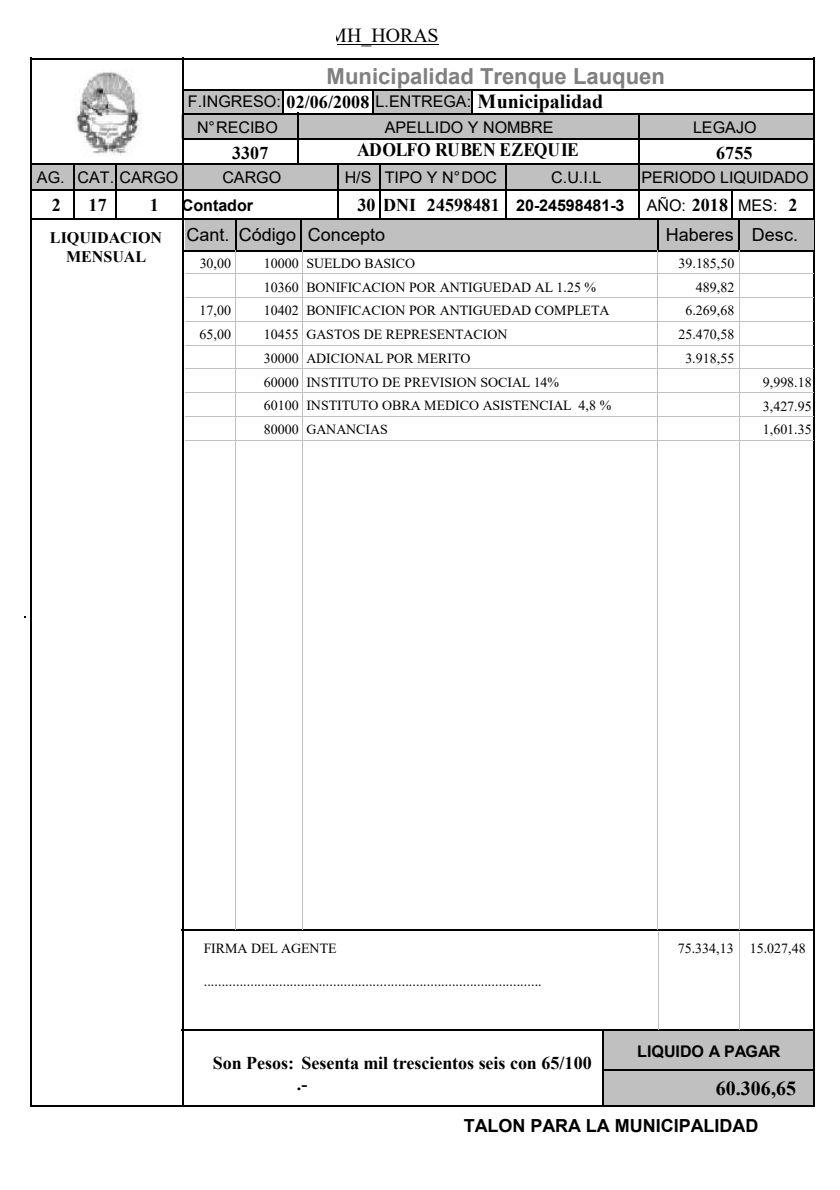
<style>
.page{position:relative;width:840px;height:1190px;background:#fff}
.page>*{position:absolute;margin:0;border:0;box-sizing:border-box;transform-origin:0 0}
.t1{font:700 22px "Arial";color:#808080}
.t2{font:700 20px "Times New Roman";color:#000}
.t3{font:20px "Times New Roman";color:#000}
.t4{font:700 19px "Times New Roman";letter-spacing:-.015em;color:#000;scale:.93 1}
.t5{font:700 18px/20.8px "Times New Roman";color:#000}
.t6{font:18px "Arial";letter-spacing:.005em;color:#000}
.t7{font:700 18px "Arial";color:#000}
.t8{font:16px/28px "Arial";color:#000}
.t9{font:700 16px "Arial";letter-spacing:-.005em;color:#000}
.t10{font:700 16px/19px "Times New Roman";letter-spacing:-.005em;color:#000;text-align:center}
.t11{font:14px "Times New Roman";color:#000}
.s1{font-family:"Times New Roman";font-weight:700;font-size:18px}
</style>
<div class="page">
<div style="left:372px;top:91px;width:99px;height:22px;background:#c0c0c0"></div>
<div style="left:183px;top:90px;width:101px;height:23px;background:#c0c0c0"></div>
<div style="left:603px;top:1029px;width:211px;height:78px;background:#c0c0c0"></div>
<div style="left:182px;top:115px;width:632px;height:23px;background:#c0c0c0"></div>
<div style="left:30px;top:163px;width:784px;height:26px;background:#c0c0c0"></div>
<hr style="left:30px;top:58px;width:785px;height:2px;background:#000">
<hr style="left:813px;top:58px;width:2px;height:1049px;background:#000">
<hr style="left:30px;top:1105px;width:785px;height:2px;background:#000">
<hr style="left:30px;top:58px;width:2px;height:1049px;background:#000">
<hr style="left:30px;top:163px;width:784px;height:2px;background:#000">
<hr style="left:182px;top:113px;width:633px;height:1px;background:#000">
<hr style="left:297px;top:113px;width:2px;height:50px;background:#000">
<hr style="left:30px;top:189px;width:784px;height:2px;background:#000">
<hr style="left:30px;top:218px;width:785px;height:2px;background:#000">
<hr style="left:379px;top:164px;width:2px;height:55px;background:#000">
<hr style="left:73px;top:164px;width:2px;height:55px;background:#000">
<hr style="left:115px;top:164px;width:2px;height:55px;background:#000">
<hr style="left:182px;top:930px;width:632px;height:1px;background:#000">
<hr style="left:182px;top:1029px;width:632px;height:2px;background:#000">
<hr style="left:603px;top:1069px;width:211px;height:2px;background:#000">
<hr style="left:337px;top:164px;width:2px;height:55px;background:#000">
<hr style="left:182px;top:58px;width:2px;height:1048px;background:#000">
<hr style="left:731px;top:191px;width:2px;height:29px;background:#000">
<hr style="left:505px;top:163px;width:2px;height:56px;background:#000">
<hr style="left:658px;top:932px;width:1px;height:97px;background:#c0c0c0">
<hr style="left:739px;top:932px;width:1px;height:97px;background:#c0c0c0">
<hr style="left:602px;top:1029px;width:2px;height:76px;background:#000">
<hr style="left:638px;top:114px;width:2px;height:104px;background:#000">
<hr style="left:183px;top:90px;width:631px;height:1px;background:#000">
<hr style="left:183px;top:138px;width:632px;height:2px;background:#000">
<hr style="left:372px;top:91px;width:2px;height:22px;background:#000">
<hr style="left:282px;top:91px;width:2px;height:22px;background:#000">
<hr style="left:471px;top:91px;width:2px;height:22px;background:#000">
<hr style="left:337px;top:44px;width:102px;height:1px;background:#000">
<div style="left:185px;top:221px;width:628px;height:29px;background:#c0c0c0"></div>
<hr style="left:657px;top:221px;width:2px;height:29px;background:#000">
<hr style="left:738px;top:219px;width:2px;height:31px;background:#000">
<hr style="left:182px;top:250px;width:632px;height:2px;background:#000">
<hr style="left:235px;top:250px;width:1px;height:680px;background:#c0c0c0">
<hr style="left:302px;top:250px;width:1px;height:680px;background:#c0c0c0">
<hr style="left:300px;top:219px;width:2px;height:31px;background:#000">
<hr style="left:235px;top:219px;width:2px;height:31px;background:#000">
<hr style="left:657px;top:250px;width:1px;height:680px;background:#c0c0c0">
<hr style="left:739px;top:250px;width:1px;height:680px;background:#c0c0c0">
<hr style="left:185px;top:440px;width:628px;height:1px;background:#c0c0c0">
<hr style="left:185px;top:416px;width:628px;height:1px;background:#c0c0c0">
<hr style="left:185px;top:392px;width:628px;height:1px;background:#c0c0c0">
<hr style="left:185px;top:368px;width:628px;height:1px;background:#c0c0c0">
<hr style="left:185px;top:345px;width:628px;height:1px;background:#c0c0c0">
<hr style="left:185px;top:321px;width:628px;height:1px;background:#c0c0c0">
<hr style="left:185px;top:297px;width:628px;height:1px;background:#c0c0c0">
<hr style="left:185px;top:273px;width:628px;height:1px;background:#c0c0c0">
<img style="left:75px;top:72px;width:67px;height:84px">
<h2 class="t3" style="left:329px;top:21px;width:111px">MH_HORAS</h2>
<h1 class="t1" style="left:327px;top:61px;width:340px">Municipalidad Trenque Lauquen</h1>
<p class="t8" style="left:188px;top:87px;width:285px">F.INGRESO: <span class="s1">02/06/2008</span> L.ENTREGA:</p>
<h2 class="t2" style="left:478px;top:86px;width:127px">Municipalidad</h2>
<p class="t8" style="left:197px;top:113px;width:82px">N°RECIBO</p>
<p class="t8" style="left:385px;top:113px;width:170px">APELLIDO Y NOMBRE</p>
<p class="t8" style="left:693px;top:113px;width:65px">LEGAJO</p>
<h3 class="t4" style="left:357px;top:136px;width:240px">ADOLFO RUBEN EZEQUIE</h3>
<p class="t5" style="left:232px;top:142px;width:38px">3307</p>
<p class="t5" style="left:716px;top:142px;width:38px">6755</p>
<p class="t8" style="left:37px;top:163px;width:143px">AG. CAT. CARGO</p>
<p class="t8" style="left:345px;top:163px;width:28px">H/S</p>
<p class="t8" style="left:551px;top:163px;width:52px">C.U.I.L</p>
<p class="t5" style="left:52px;top:194px;width:11px">2</p>
<p class="t5" style="left:89px;top:194px;width:20px">17</p>
<p class="t5" style="left:150px;top:194px;width:11px">1</p>
<p class="t5" style="left:357px;top:194px;width:144px">30 DNI 24598481</p>
<p class="t8" style="left:222px;top:163px;width:60px">CARGO</p>
<p class="t8" style="left:385px;top:163px;width:114px">TIPO Y N°DOC</p>
<p class="t9" style="left:182px;top:194px;width:73px">Contador</p>
<p class="t9" style="left:516px;top:194px;width:110px">20-24598481-3</p>
<p class="t8" style="left:647px;top:163px;width:163px;text-indent:-5px">PERIODO LIQUIDADO<br>AÑO:</p>
<p class="t5" style="left:692px;top:194px;width:38px">2018</p>
<p class="t8" style="left:738px;top:191px;width:61px">MES: <span class="s1">2</span></p>
<p class="t10" style="left:50px;top:228px;width:114px">LIQUIDACION<br>MENSUAL</p>
<p class="t6" style="left:186px;top:222px;width:200px">Cant. Código Concepto</p>
<p class="t6" style="left:666px;top:223px;width:134px">Haberes Desc.</p>
<p class="t11" style="left:200px;top:253px;width:33px">30,00</p>
<p class="t11" style="left:264px;top:253px;width:153px">10000 SUELDO BASICO</p>
<p class="t11" style="left:678px;top:253px;width:57px">39.185,50</p>
<p class="t11" style="left:264px;top:277px;width:334px">10360 BONIFICACION POR ANTIGUEDAD AL 1.25 %</p>
<p class="t11" style="left:696px;top:277px;width:40px">489,82</p>
<p class="t11" style="left:200px;top:301px;width:33px">17,00</p>
<p class="t11" style="left:264px;top:301px;width:347px">10402 BONIFICACION POR ANTIGUEDAD COMPLETA</p>
<p class="t11" style="left:685px;top:301px;width:50px">6.269,68</p>
<p class="t11" style="left:200px;top:325px;width:33px">65,00</p>
<p class="t11" style="left:264px;top:325px;width:245px">10455 GASTOS DE REPRESENTACION</p>
<p class="t11" style="left:678px;top:325px;width:57px">25.470,58</p>
<p class="t11" style="left:264px;top:348px;width:208px">30000 ADICIONAL POR MERITO</p>
<p class="t11" style="left:685px;top:348px;width:50px">3.918,55</p>
<p class="t11" style="left:264px;top:372px;width:297px">60000 INSTITUTO DE PREVISION SOCIAL 14%</p>
<p class="t11" style="left:763px;top:372px;width:50px">9,998.18</p>
<p class="t11" style="left:264px;top:396px;width:349px">60100 INSTITUTO OBRA MEDICO ASISTENCIAL 4,8 %</p>
<p class="t11" style="left:763px;top:396px;width:50px">3,427.95</p>
<p class="t11" style="left:264px;top:420px;width:125px">80000 GANANCIAS</p>
<p class="t11" style="left:763px;top:420px;width:50px">1,601.35</p>
<p class="t11" style="left:204px;top:938px;width:134px">FIRMA DEL AGENTE</p>
<p class="t11" style="left:204px;top:972px;width:339px">..............................................................................................</p>
<p class="t5" style="left:297px;top:1052px;width:296px;text-indent:-84px">Son Pesos: Sesenta mil trescientos seis con 65/100 .-</p>
<p class="t11" style="left:678px;top:938px;width:129px">75.334,13 15.027,48</p>
<p class="t9" style="left:637px;top:1041px;width:145px">LIQUIDO A PAGAR</p>
<h2 class="t2" style="left:716px;top:1074px;width:82px">60.306,65</h2>
<p class="t7" style="left:464px;top:1113px;width:296px">TALON PARA LA MUNICIPALIDAD</p>
</div>
